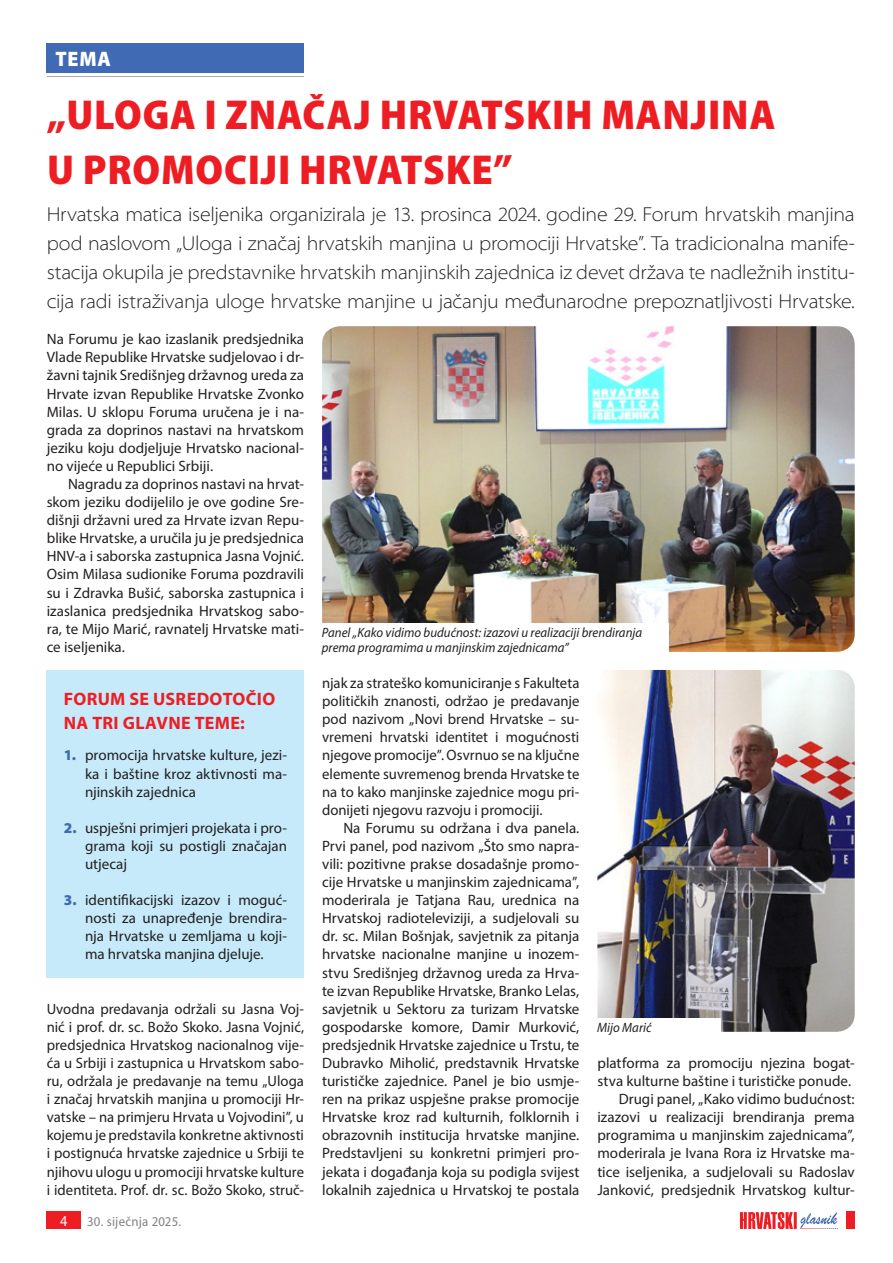
<style>
.page{position:relative;width:893px;height:1263px;background:#fff}
.page>*{position:absolute;margin:0;border:0;box-sizing:border-box;transform-origin:0 0}
.t1{font:900 semi-condensed 42px/54.4px "Myriad Pro";letter-spacing:.02em;color:#ee1d23}
.t2{font:900 21px "Myriad Pro";color:#fff;scale:.95 1}
.t3{font:300 semi-expanded 20.25px/29px "Myriad Pro";letter-spacing:-.015em;color:#231f20;text-align:justify}
.t4{font:700 18px/24.2px "Myriad Pro";color:#ee1d23}
.t5{font:15px/18.1px "Myriad Pro";color:#231f20;text-align:justify}
.t6{font:15px "Myriad Pro";color:#fff;scale:.95 1}
.t7{font:italic 13.5px/15px "Myriad Pro";letter-spacing:.005em;color:#231f20;scale:.95 1}
.t8{font:13.5px "Myriad Pro";letter-spacing:.02em;color:#808285;scale:.95 1}
.s1{font-weight:900;color:#406ab4}
</style>
<div class="page">
<hr style="left:47px;top:76px;width:257px;height:1px;background:#a8a9ad">
<div style="left:47px;top:1212px;width:34px;height:17px;background:#ee1d23"></div>
<div style="left:846px;top:1212px;width:9px;height:17px;background:#ee1d23"></div>
<svg style="left:740px;top:1212px;width:98px;height:17px"></svg>
<div style="left:47px;top:670px;width:257px;height:307px;background:#c6eafa"></div>
<div style="left:47px;top:43px;width:257px;height:30px;background:#406ab4"></div>
<img style="left:322px;top:326px;width:533px;height:326px">
<div style="left:318px;top:623px;width:350px;height:47px;background:#fff"></div>
<img style="left:597px;top:670px;width:258px;height:362px">
<div style="left:593px;top:1018px;width:127px;height:32px;background:#fff"></div>
<h2 class="t2" style="left:56px;top:45px;width:60px">TEMA</h2>
<h1 class="t1" style="left:47px;top:86px;width:730px">„ULOGA I ZNAČAJ HRVATSKIH MANJINA<br>U PROMOCIJI HRVATSKE”</h1>
<p class="t3" style="left:47px;top:200px;width:809px">Hrvatska matica iseljenika organizirala je 13. prosinca 2024. godine 29. Forum hrvatskih manjina pod naslovom „Uloga i značaj hrvatskih manjina u promociji Hrvatske”. Ta tradicionalna manife&shy;stacija okupila je predstavnike hrvatskih manjinskih zajednica iz devet država te nadležnih institu&shy;cija radi istraživanja uloge hrvatske manjine u jačanju međunarodne prepoznatljivosti Hrvatske.</p>
<p class="t5" style="left:47px;top:330px;width:259px">Na Forumu je kao izaslanik predsjednika Vlade Republike Hrvatske sudjelovao i dr&shy;žavni tajnik Središnjeg državnog ureda za Hrvate izvan Republike Hrvatske Zvonko Milas. U sklopu Foruma uručena je i na&shy;grada za doprinos nastavi na hrvatskom jeziku koju dodjeljuje Hrvatsko nacional&shy;no vijeće u Republici Srbiji.</p>
<p class="t5" style="left:47px;top:475px;width:259px;text-indent:21px">Nagradu za doprinos nastavi na hrvat&shy;skom jeziku dodijelilo je ove godine Sre&shy;dišnji državni ured za Hrvate izvan Repu&shy;blike Hrvatske, a uručila ju je predsjednica HNV-a i saborska zastupnica Jasna Vojnić.<br>Osim Milasa sudionike Foruma pozdravili su i Zdravka Bušić, saborska zastupnica i izaslanica predsjednika Hrvatskog sabo&shy;ra, te Mijo Marić, ravnatelj Hrvatske mati&shy;ce iseljenika.</p>
<p class="t4" style="left:64px;top:686px;width:24px">FORUM</p>
<p class="t7" style="left:322px;top:625px;width:339px">Panel „Kako vidimo budućnost: izazovi u realizaciji brendiranja prema programima u manjinskim zajednicama”</p>
<p class="t5" style="left:322px;top:674px;width:259px">njak za strateško komuniciranje s Fakulteta političkih znanosti, održao je predavanje pod nazivom „Novi brend Hrvatske – su&shy;vremeni hrvatski identitet i mogućnosti njegove promocije”. Osvrnuo se na ključne elemente suvremenog brenda Hrvatske te na to kako manjinske zajednice mogu pri&shy;donijeti njegovu razvoju i promociji.</p>
<p class="t5" style="left:322px;top:818px;width:259px;text-indent:21px">Na Forumu su održana i dva panela.<br>Prvi panel, pod nazivom „Što smo napra&shy;vili: pozitivne prakse dosadašnje promo&shy;cije Hrvatske u manjinskim zajednicama”, moderirala je Tatjana Rau, urednica na Hrvatskoj radioteleviziji, a sudjelovali su dr. sc. Milan Bošnjak, savjetnik za pitanja hrvatske nacionalne manjine u inozem&shy;stvu Središnjeg državnog ureda za Hrva&shy;te izvan Republike Hrvatske, Branko Lelas, savjetnik u Sektoru za turizam Hrvatske gospodarske komore, Damir Murković, predsjednik Hrvatske zajednice u Trstu, te Dubravko Miholić, predstavnik Hrvatske turističke zajednice. Panel je bio usmje&shy;ren na prikaz uspješne prakse promocije Hrvatske kroz rad kulturnih, folklornih i obrazovnih institucija hrvatske manjine.<br>Predstavljeni su konkretni primjeri pro&shy;jekata i događanja koja su podigla svijest lokalnih zajednica u Hrvatskoj te postala</p>
<p class="t4" style="left:64px;top:686px;width:102px;text-indent:66px">SE USREDOTOČIO<br>NA TRI GLAVNE</p>
<p class="t4" style="left:195px;top:710px;width:13px">TEME</p>
<p class="t4" style="left:240px;top:710px;width:6px">:</p>
<p class="t5" style="left:85px;top:746px;width:204px;text-indent:-21px"><span class="s1">1.</span> promocija hrvatske kulture, jezi&shy;ka i baštine kroz aktivnosti ma&shy;njinskih zajednica</p>
<p class="t5" style="left:85px;top:818px;width:204px;text-indent:-21px"><span class="s1">2.</span> uspješni primjeri projekata i pro&shy;grama koji su postigli značajan utjecaj</p>
<p class="t5" style="left:85px;top:891px;width:204px;text-indent:-21px"><span class="s1">3.</span> identifikacijski izazov i moguć&shy;nosti za unapređenje brendira&shy;nja Hrvatske u zemljama u koji&shy;ma hrvatska manjina djeluje.</p>
<p class="t5" style="left:47px;top:999px;width:259px">Uvodna predavanja održali su Jasna Voj&shy;nić i prof. dr. sc. Božo Skoko. Jasna Vojnić, predsjednica Hrvatskog nacionalnog vije&shy;ća u Srbiji i zastupnica u Hrvatskom sabo&shy;ru, održala je predavanje na temu „Uloga i značaj hrvatskih manjina u promociji Hr&shy;vatske – na primjeru Hrvata u Vojvodini”, u kojemu je predstavila konkretne aktivnosti i postignuća hrvatske zajednice u Srbiji te njihovu ulogu u promociji hrvatske kulture i identiteta. Prof. dr. sc. Božo Skoko, struč-</p>
<p class="t7" style="left:597px;top:1020px;width:59px">Mijo Marić</p>
<p class="t5" style="left:597px;top:1054px;width:259px;text-align:right">platforma za promociju njezina bogat&shy;stva kulturne baštine i turističke ponude.<br>Drugi panel, „Kako vidimo budućnost: izazovi u realizaciji brendiranja prema programima u manjinskim zajednicama”, moderirala je Ivana Rora iz Hrvatske ma&shy;tice iseljenika, a sudjelovali su Radoslav Janković, predsjednik Hrvatskog kultur-</p>
<p class="t6" style="left:60px;top:1212px;width:9px">4</p>
<p class="t8" style="left:87px;top:1213px;width:100px">30. siječnja 2025.</p>
</div>
